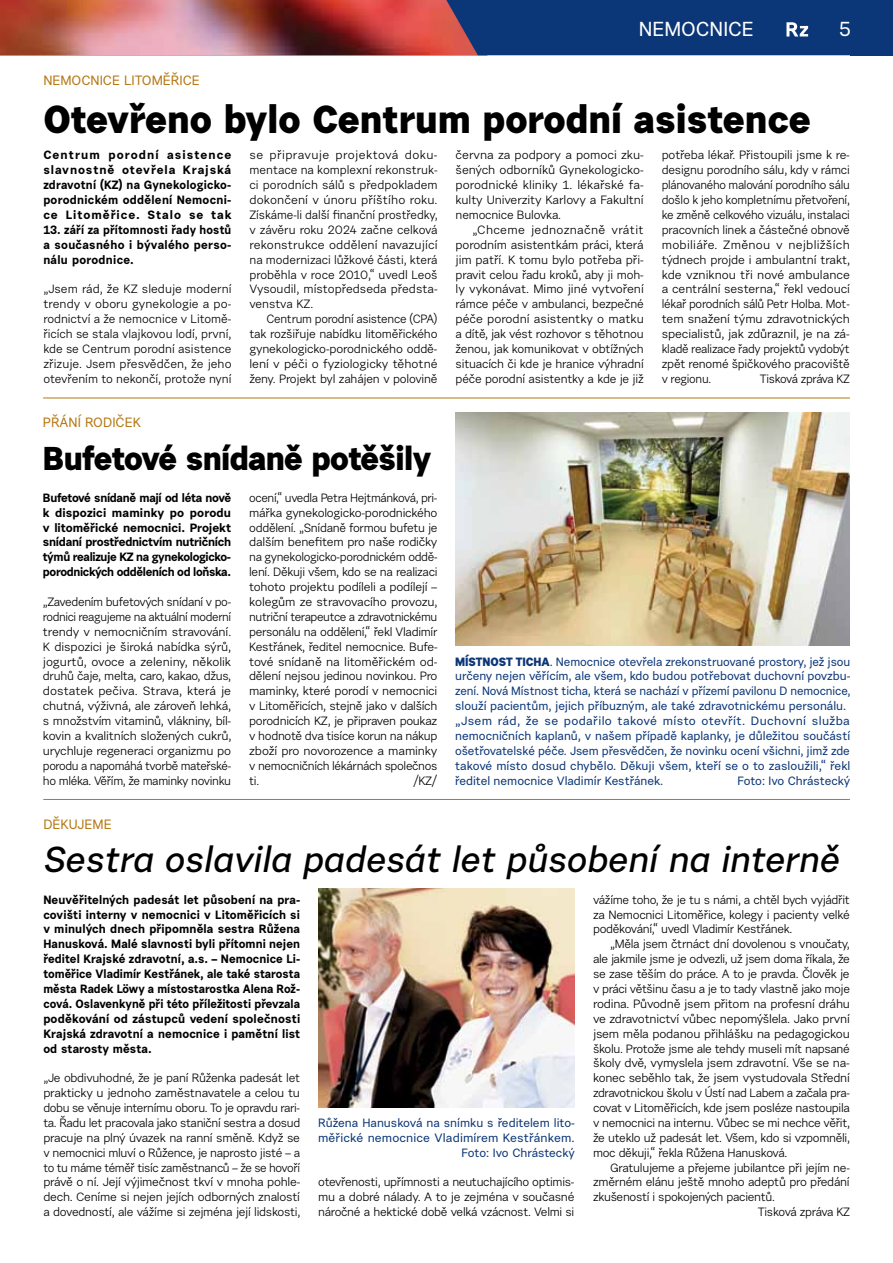
<style>
.page{position:relative;width:893px;height:1263px;background:#fff}
.page>*{position:absolute;margin:0;border:0;box-sizing:border-box;transform-origin:0 0}
.t1{font:700 39px "Urban Grotesk Me Bl";color:#000}
.t2{font:italic 700 36px "Urban Grotesk Li Se";color:#000}
.t3{font:700 33px "Urban Grotesk Me Bl";letter-spacing:-.02em;color:#000}
.t4{font:20.25px "Urban Grotesk Me Bl";color:#fff}
.t5{font:13.5px "Urban Grotesk Me Bl";color:#b57916}
.t6{font:12px/14.9px "Urban Grotesk Re Bo";letter-spacing:-.025em;color:#000;text-align:justify}
.t7{font:700 12px/14.9px "Urban Grotesk Re Bo";letter-spacing:.01em;color:#000;text-align:justify}
.t8{font:12px/14.9px "Urban Grotesk Me Bl";color:#0b3677}
.s1{font-weight:700}
</style>
<div class="page">
<hr style="left:43px;top:398px;width:807px;height:1px;background:#b57916">
<hr style="left:43px;top:799px;width:807px;height:1px;background:#b57916">
<img style="left:318px;top:889px;width:257px;height:219px">
<img style="left:456px;top:413px;width:394px;height:233px">
<img style="left:0;top:0;width:446px;height:55px">
<div style="left:446px;top:0;width:404px;height:55px;background:#0b3677"></div>
<div style="left:850px;top:0;width:43px;height:55px;background:#0b3677"></div>
<h3 class="t4" style="left:639px;top:17px;width:116px">NEMOCNICE</h3>
<h3 class="t4" style="left:839px;top:17px;width:14px">5</h3>
<p class="t5" style="left:43px;top:72px;width:19px">Nemocnice</p>
<p class="t5" style="left:124px;top:72px;width:9px">litoměřice</p>
<h1 class="t1" style="left:43px;top:94px;width:769px">Otevřeno bylo Centrum porodní asistence</h1>
<p class="t7" style="left:43px;top:148px;width:190px">Centrum porodní asistence slavnostně otevřela Krajská zdravotní (KZ) na Gynekologicko&shy;porodnickém oddělení Nemocni&shy;ce Litoměřice. Stalo se tak</p>
<p class="t7" style="left:43px;top:222px;width:190px">13. září za přítomnosti řady hostů a současného i bývalého perso&shy;nálu porodnice.</p>
<p class="t6" style="left:43px;top:282px;width:190px">„Jsem rád, že KZ sleduje moderní trendy v oboru gynekologie a po&shy;rodnictví a že nemocnice v Litomě&shy;řicích se stala vlajkovou lodí, první, kde se Centrum porodní asistence zřizuje. Jsem přesvědčen, že jeho otevřením to nekončí, protože nyní</p>
<p class="t6" style="left:249px;top:148px;width:190px">se připravuje projektová doku&shy;mentace na komplexní rekonstruk&shy;ci porodních sálů s předpokladem dokončení v únoru příštího roku.<br>Získáme-li další finanční prostředky, v závěru roku 2024 začne celková rekonstrukce oddělení navazující na modernizaci lůžkové části, která proběhla v roce 2010,“ uvedl Leoš Vysoudil, místopředseda předsta&shy;venstva KZ.</p>
<p class="t6" style="left:249px;top:311px;width:190px;text-indent:17px">Centrum porodní asistence (CPA) tak rozšiřuje nabídku litoměřického gynekologicko-porodnického oddě&shy;lení v péči o fyziologicky těhotné ženy. Projekt byl zahájen v polovině</p>
<p class="t6" style="left:456px;top:148px;width:190px">června za podpory a pomoci zku&shy;šených odborníků Gynekologicko&shy;porodnické kliniky 1. lékařské fa&shy;kulty Univerzity Karlovy a Fakultní nemocnice Bulovka.</p>
<p class="t6" style="left:456px;top:222px;width:190px;text-indent:17px">„Chceme jednoznačně vrátit porodním asistentkám práci, která jim patří. K tomu bylo potřeba při&shy;pravit celou řadu kroků, aby ji moh&shy;ly vykonávat. Mimo jiné vytvoření rámce péče v ambulanci, bezpečné péče porodní asistentky o matku a dítě, jak vést rozhovor s těhotnou ženou, jak komunikovat v obtížných situacích či kde je hranice výhradní péče porodní asistentky a kde je již</p>
<p class="t6" style="left:662px;top:148px;width:190px">potřeba lékař. Přistoupili jsme k re&shy;designu porodního sálu, kdy v rámci plánovaného malování porodního sálu došlo k jeho kompletnímu přetvoření, ke změně celkového vizuálu, instalaci pracovních linek a částečné obnově mobiliáře. Změnou v nejbližších týdnech projde i ambulantní trakt, kde vzniknou tři nové ambulance a centrální sesterna,“ řekl vedoucí lékař porodních sálů Petr Holba. Mot&shy;tem snažení týmu zdravotnických specialistů, jak zdůraznil, je na zá&shy;kladě realizace řady projektů vydobýt zpět renomé špičkového pracoviště v regionu.</p>
<p class="t6" style="left:760px;top:371px;width:91px">Tisková zpráva KZ</p>
<p class="t5" style="left:43px;top:414px;width:51px">PŘÁNÍ rodi</p>
<p class="t5" style="left:116px;top:414px;width:18px">ček</p>
<h3 class="t3" style="left:43px;top:437px;width:390px">Bufetové snídaně potěšily</h3>
<p class="t7" style="left:43px;top:490px;width:190px">Bufetové snídaně mají od léta nově k dispozici maminky po porodu v litoměřické nemocnici. Projekt snídaní prostřednictvím nutričních týmů realizuje KZ na gynekologicko&shy;porodnických odděleních od loňska.</p>
<p class="t6" style="left:43px;top:594px;width:190px">„Zavedením bufetových snídaní v po&shy;rodnici reagujeme na aktuální moderní trendy v nemocničním stravování.<br>K dispozici je široká nabídka sýrů, jogurtů, ovoce a zeleniny, několik druhů čaje, melta, caro, kakao, džus, dostatek pečiva. Strava, která je chutná, výživná, ale zároveň lehká, s množstvím vitaminů, vlákniny, bíl&shy;kovin a kvalitních složených cukrů, urychluje regeneraci organizmu po porodu a napomáhá tvorbě mateřské&shy;ho mléka. Věřím, že maminky novinku</p>
<p class="t6" style="left:249px;top:490px;width:190px">ocení,“ uvedla Petra Hejtmánková, pri&shy;mářka gynekologicko-porodnického oddělení. „Snídaně formou bufetu je dalším benefitem pro naše rodičky na gynekologicko-porodnickém oddě&shy;lení. Děkuji všem, kdo se na realizaci tohoto projektu podíleli a podílejí – kolegům ze stravovacího provozu, nutriční terapeutce a zdravotnickému personálu na oddělení,“ řekl Vladimír Kestřánek, ředitel nemocnice. Bufe&shy;tové snídaně na litoměřickém od&shy;dělení nejsou jedinou novinkou. Pro maminky, které porodí v nemocnici v Litoměřicích, stejně jako v dalších porodnicích KZ, je připraven poukaz v hodnotě dva tisíce korun na nákup zboží pro novorozence a maminky v nemocničních lékárnách společnos ti.</p>
<p class="t6" style="left:413px;top:773px;width:25px">/KZ/</p>
<p class="t8" style="left:455px;top:654px;width:397px"><span class="s1">MÍSTNOST TICHA</span>. Nemocnice otevřela zrekonstruované prostory, jež jsou určeny nejen věřícím, ale všem, kdo budou potřebovat duchovní povzbu&shy;zení. Nová Místnost ticha, která se nachází v přízemí pavilonu D nemocnice, slouží pacientům, jejich příbuzným, ale také zdravotnickému personálu. „Jsem rád, že se podařilo takové místo otevřít. Duchovní služba nemocničních kaplanů, v našem případě kaplanky, je důležitou součástí ošetřovatelské péče. Jsem přesvědčen, že novinku ocení všichni, jimž zde takové místo dosud chybělo. Děkuji všem, kteří se o to zasloužili,“ řekl ředitel nemocnice Vladimír Kestřánek.</p>
<p class="t8" style="left:737px;top:773px;width:114px">Foto: Ivo Chrástecký</p>
<p class="t5" style="left:43px;top:816px;width:70px">DĚKUJEME</p>
<h2 class="t2" style="left:43px;top:836px;width:798px">Sestra oslavila padesát let působení na interně</h2>
<p class="t7" style="left:43px;top:892px;width:258px">Neuvěřitelných padesát let působení na pra&shy;covišti interny v nemocnici v Litoměřicích si v minulých dnech připomněla sestra Růžena Hanusková. Malé slavnosti byli přítomni nejen ředitel Krajské zdravotní, a.s. – Nemocnice Li&shy;toměřice Vladimír Kestřánek, ale také starosta města Radek Löwy a místostarostka Alena Rož&shy;cová. Oslavenkyně při této příležitosti převzala poděkování od zástupců vedení společnosti Krajská zdravotní a nemocnice i pamětní list od starosty města.</p>
<p class="t6" style="left:43px;top:1070px;width:258px">„Je obdivuhodné, že je paní Růženka padesát let prakticky u jednoho zaměstnavatele a celou tu dobu se věnuje internímu oboru. To je opravdu rari&shy;ta. Řadu let pracovala jako staniční sestra a dosud pracuje na plný úvazek na ranní směně. Když se v nemocnici mluví o Růžence, je naprosto jisté – a to tu máme téměř tisíc zaměstnanců – že se hovoří právě o ní. Její výjimečnost tkví v mnoha pohle&shy;dech. Ceníme si nejen jejích odborných znalostí a dovedností, ale vážíme si zejména její lidskosti,</p>
<p class="t6" style="left:593px;top:892px;width:258px">vážíme toho, že je tu s námi, a chtěl bych vyjádřit za Nemocnici Litoměřice, kolegy i pacienty velké poděkování,“ uvedl Vladimír Kestřánek.</p>
<p class="t6" style="left:593px;top:936px;width:258px;text-indent:17px">„Měla jsem čtrnáct dní dovolenou s vnoučaty, ale jakmile jsme je odvezli, už jsem doma říkala, že se zase těším do práce. A to je pravda. Člověk je v práci většinu času a je to tady vlastně jako moje rodina. Původně jsem přitom na profesní dráhu ve zdravotnictví vůbec nepomýšlela. Jako první jsem měla podanou přihlášku na pedagogickou školu. Protože jsme ale tehdy museli mít napsané školy dvě, vymyslela jsem zdravotní. Vše se na&shy;konec seběhlo tak, že jsem vystudovala Střední zdravotnickou školu v Ústí nad Labem a začala pra&shy;covat v Litoměřicích, kde jsem posléze nastoupila v nemocnici na internu. Vůbec se mi nechce věřit, že uteklo už padesát let. Všem, kdo si vzpomněli, moc děkuji,“ řekla Růžena Hanusková.</p>
<p class="t6" style="left:610px;top:1160px;width:241px">Gratulujeme a přejeme jubilantce při jejím ne-</p>
<p class="t6" style="left:593px;top:1175px;width:258px">změrném elánu ještě mnoho adeptů pro předání</p>
<p class="t6" style="left:593px;top:1189px;width:183px">zkušeností i spokojených pacientů.</p>
<p class="t6" style="left:758px;top:1204px;width:94px">Tisková zpráva KZ</p>
<p class="t8" style="left:318px;top:1115px;width:258px;text-align:right">Růžena Hanusková na snímku s ředitelem lito&shy;měřické nemocnice Vladimírem Kestřánkem.<br>Foto: Ivo Chrástecký</p>
<p class="t6" style="left:318px;top:1175px;width:258px">otevřenosti, upřímnosti a neutuchajícího optimis&shy;mu a dobré nálady. A to je zejména v současné náročné a hektické době velká vzácnost. Velmi si</p>
</div>
